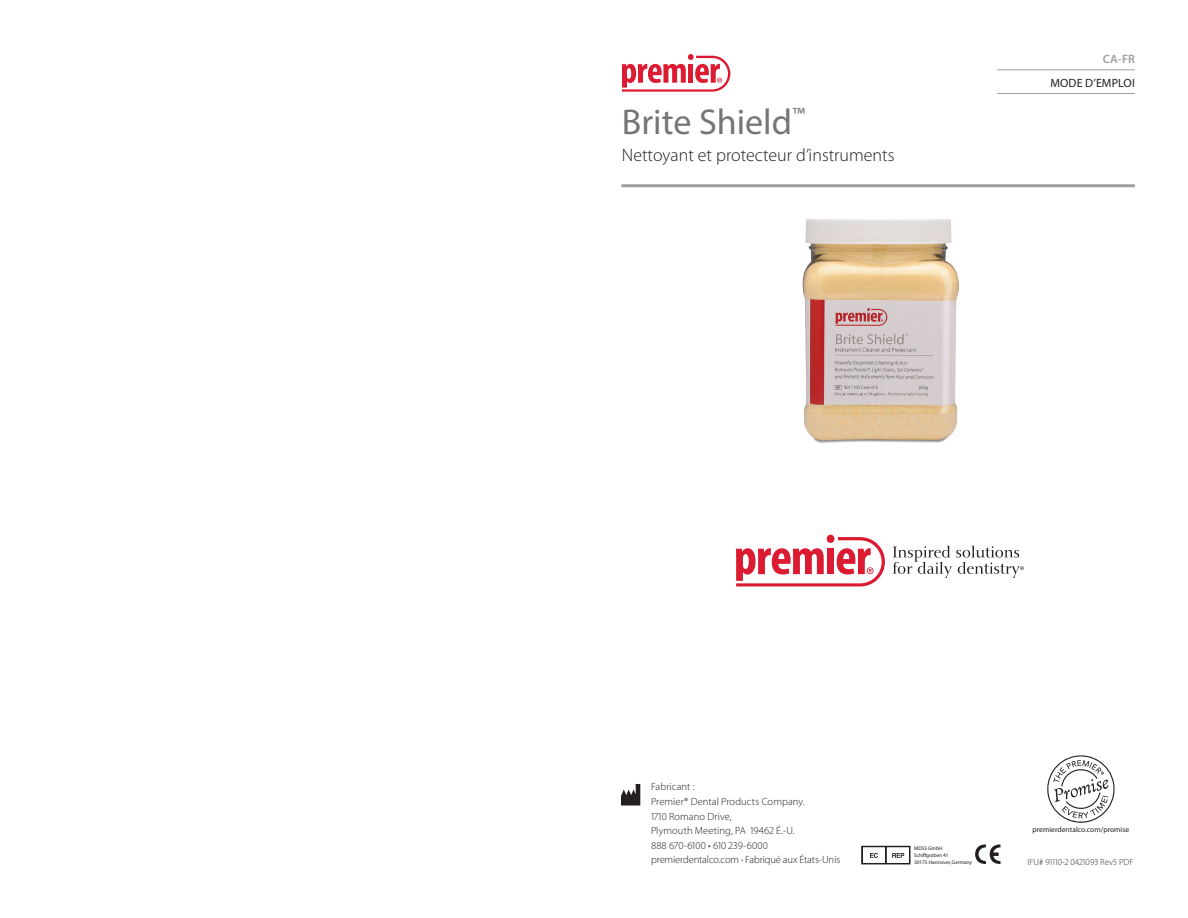
<style>
.page{position:relative;width:1188px;height:918px;background:#fff}
.page>*{position:absolute;margin:0;border:0;box-sizing:border-box;transform-origin:0 0}
.t1{font:36px "Myriad Pro";color:#767474}
.t2{font:300 18px "Myriad Pro";color:#231f20}
.t3{font:12px "Myriad Pro";letter-spacing:.01em;color:#231f20}
.t4{font:600 12px "Myriad Pro";color:#9d9fa2}
.t5{font:300 10.5px/14.5px "Myriad Pro";letter-spacing:.005em;color:#231f20}
.t6{font:300 9px "Myriad Pro";color:#2d2f2e}
.t7{font:7.5px "Myriad Pro";letter-spacing:.005em;color:#231f20}
.t8{font:5.25px/6.6px "Myriad";color:#231f20}
.s1{font-weight:400}
</style>
<div class="page">
<div style="left:827px;top:535px;width:7px;height:8px;background:#dc1a32;border-radius:50%"></div>
<svg style="left:736px;top:537px;width:149px;height:49px"></svg>
<svg style="left:893px;top:546px;width:131px;height:32px"></svg>
<svg style="left:621px;top:784px;width:19px;height:22px"></svg>
<svg style="left:622px;top:54px;width:108px;height:38px"></svg>
<svg style="left:1047px;top:755px;width:68px;height:68px"></svg>
<img style="left:802px;top:219px;width:157px;height:224px">
<hr style="left:997px;top:69px;width:138px;height:1px;background:#9d9fa2">
<hr style="left:997px;top:93px;width:138px;height:1px;background:#9d9fa2">
<hr style="left:621px;top:184px;width:514px;height:3px;background:#9d9fa2">
<svg style="left:862px;top:846px;width:48px;height:18px"></svg>
<svg style="left:975px;top:844px;width:25px;height:20px"></svg>
<h1 class="t1" style="left:622px;top:99px;width:185px">Brite Shield<sup>™</sup></h1>
<h2 class="t2" style="left:622px;top:144px;width:274px">Nettoyant et protecteur d’instruments</h2>
<p class="t4" style="left:1103px;top:51px;width:33px">CA-FR</p>
<p class="t3" style="left:1050px;top:75px;width:86px">MODE D’EMPLOI</p>
<p class="t5" style="left:651px;top:779px;width:191px">Fabricant :<br>Premier® Dental Products Company.<br>1710 Romano Drive,<br>Plymouth Meeting, PA 19462 É.-U.<br>888 670-6100 • 610 239-6000 premierdentalco.com <span class="s1">∙</span> Fabriqué aux États-Unis</p>
<p class="t8" style="left:914px;top:846px;width:60px">MDSS GmbH<br>Schiffgraben 41<br>30175 Hannover, Germany</p>
<p class="t7" style="left:1033px;top:825px;width:98px">premierdentalco.com/promise</p>
<p class="t6" style="left:1028px;top:856px;width:108px">IFU# 91110-2 0421093 Rev5 PDF</p>
</div>
